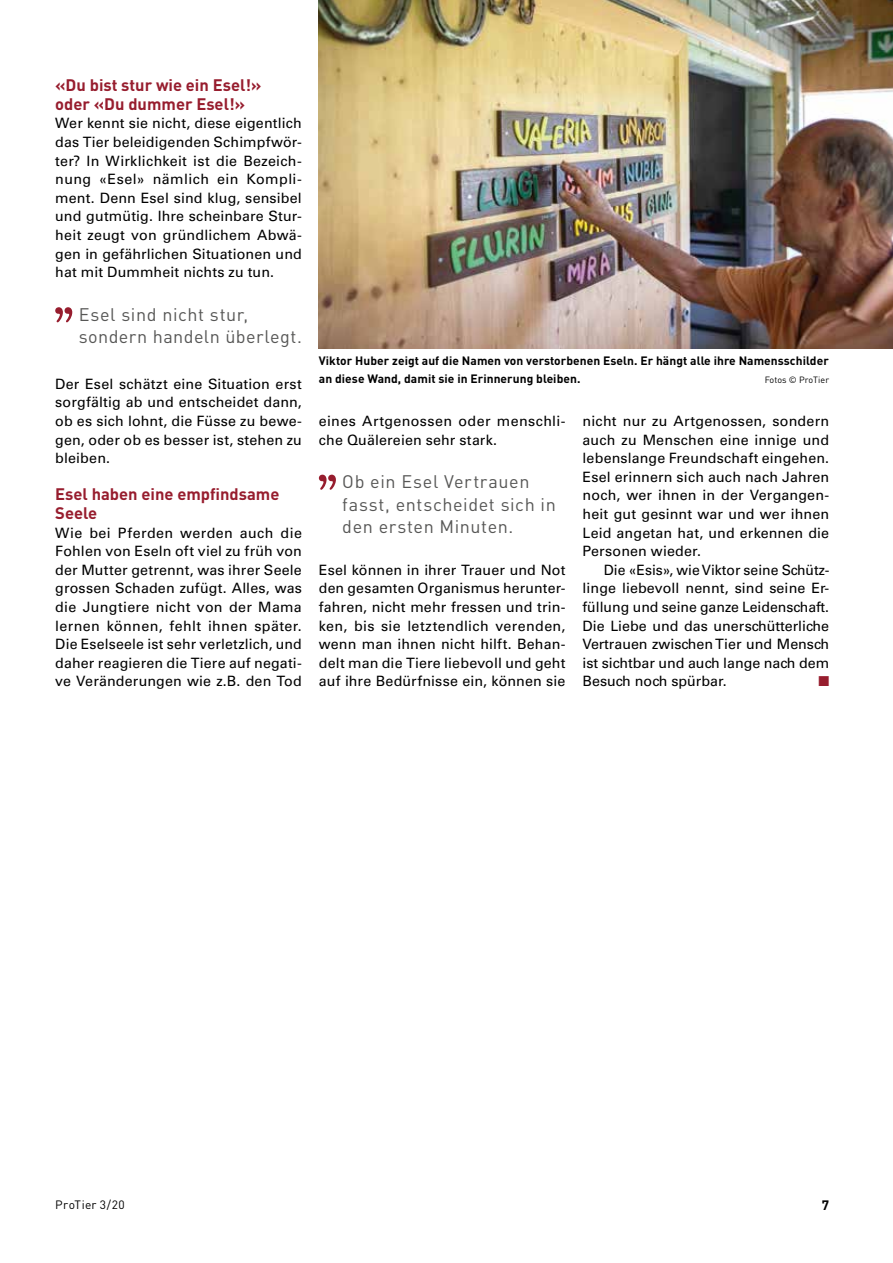
<style>
.page{position:relative;width:893px;height:1263px;background:#fff}
.page>*{position:absolute;margin:0;border:0;box-sizing:border-box;transform-origin:0 0}
.t1{font:51.45px "American Typewriter";color:#971d2e}
.t2{font:18px/22.5px "DIN";letter-spacing:.03em;color:#575756}
.t3{font:700 16.5px/18.6px "DIN";color:#971d2e}
.t4{font:14.25px/18.6px "Univers LT Std";letter-spacing:.01em;color:#000;text-align:justify}
.t5{font:14.25px "Zapf Dingbats";color:#971d2e}
.t6{font:700 13.5px "DIN";color:#000}
.t7{font:700 12px/18px "DIN";letter-spacing:.005em;color:#000}
.t8{font:12px "DIN";letter-spacing:.035em;color:#000}
.t9{font:9px "DIN";letter-spacing:.005em;color:#000}
</style>
<div class="page">
<img style="left:319px;top:0;width:574px;height:349px">
<p class="t3" style="left:55px;top:75px;width:208px">«Du bist stur wie ein Esel!» oder «Du dummer Esel!»</p>
<p class="t4" style="left:55px;top:114px;width:248px">Wer kennt sie nicht, diese eigentlich das Tier beleidigenden Schimpfwör&shy;ter? In Wirklichkeit ist die Bezeich&shy;nung «Esel» nämlich ein Kompli&shy;ment. Denn Esel sind klug, sensibel und gutmütig. Ihre scheinbare Stur&shy;heit zeugt von gründlichem Abwä&shy;gen in gefährlichen Situationen und hat mit Dummheit nichts zu tun.</p>
<h1 class="t1" style="left:53px;top:287px;width:24px">”</h1>
<p class="t2" style="left:79px;top:303px;width:225px">Esel sind nicht stur, sondern handeln überlegt.</p>
<p class="t4" style="left:55px;top:375px;width:248px">Der Esel schätzt eine Situation erst sorgfältig ab und entscheidet dann, ob es sich lohnt, die Füsse zu bewe&shy;gen, oder ob es besser ist, stehen zu bleiben.</p>
<p class="t3" style="left:55px;top:484px;width:226px">Esel haben eine empfindsame<br>Seele</p>
<p class="t4" style="left:55px;top:523px;width:248px">Wie bei Pferden werden auch die Fohlen von Eseln oft viel zu früh von der Mutter getrennt, was ihrer Seele grossen Schaden zufügt. Alles, was die Jungtiere nicht von der Mama lernen können, fehlt ihnen später.<br>Die Eselseele ist sehr verletzlich, und daher reagieren die Tiere auf negati&shy;ve Veränderungen wie z.B. den Tod</p>
<p class="t7" style="left:319px;top:351px;width:511px">Viktor Huber zeigt auf die Namen von verstorbenen Eseln. Er hängt alle ihre Namensschilder an diese Wand, damit sie in Erinnerung bleiben.</p>
<p class="t9" style="left:765px;top:374px;width:66px">Fotos © ProTier</p>
<p class="t4" style="left:319px;top:412px;width:248px">eines Artgenossen oder menschli&shy;che Quälereien sehr stark.</p>
<h1 class="t1" style="left:316px;top:454px;width:24px">”</h1>
<p class="t2" style="left:342px;top:470px;width:215px">Ob ein Esel Vertrauen fasst, entscheidet sich in den ersten Minuten.</p>
<p class="t4" style="left:319px;top:561px;width:248px">Esel können in ihrer Trauer und Not den gesamten Organismus herunter&shy;fahren, nicht mehr fressen und trin&shy;ken, bis sie letztendlich verenden, wenn man ihnen nicht hilft. Behan&shy;delt man die Tiere liebevoll und geht auf ihre Bedürfnisse ein, können sie</p>
<p class="t4" style="left:583px;top:412px;width:248px">nicht nur zu Artgenossen, sondern auch zu Menschen eine innige und lebenslange Freundschaft eingehen.<br>Esel erinnern sich auch nach Jahren noch, wer ihnen in der Vergangen&shy;heit gut gesinnt war und wer ihnen Leid angetan hat, und erkennen die Personen wieder.</p>
<p class="t4" style="left:583px;top:561px;width:249px;text-indent:21px">Die «Esis», wie Viktor seine Schütz&shy;linge liebevoll nennt, sind seine Er&shy;füllung und seine ganze Leidenschaft.<br>Die Liebe und das unerschütterliche Vertrauen zwischen Tier und Mensch ist sichtbar und auch lange nach dem Besuch noch spürbar.</p>
<p class="t5" style="left:818px;top:675px;width:12px">■</p>
<p class="t8" style="left:55px;top:1197px;width:71px">ProTier 3/20</p>
<p class="t6" style="left:822px;top:1197px;width:9px">7</p>
</div>
